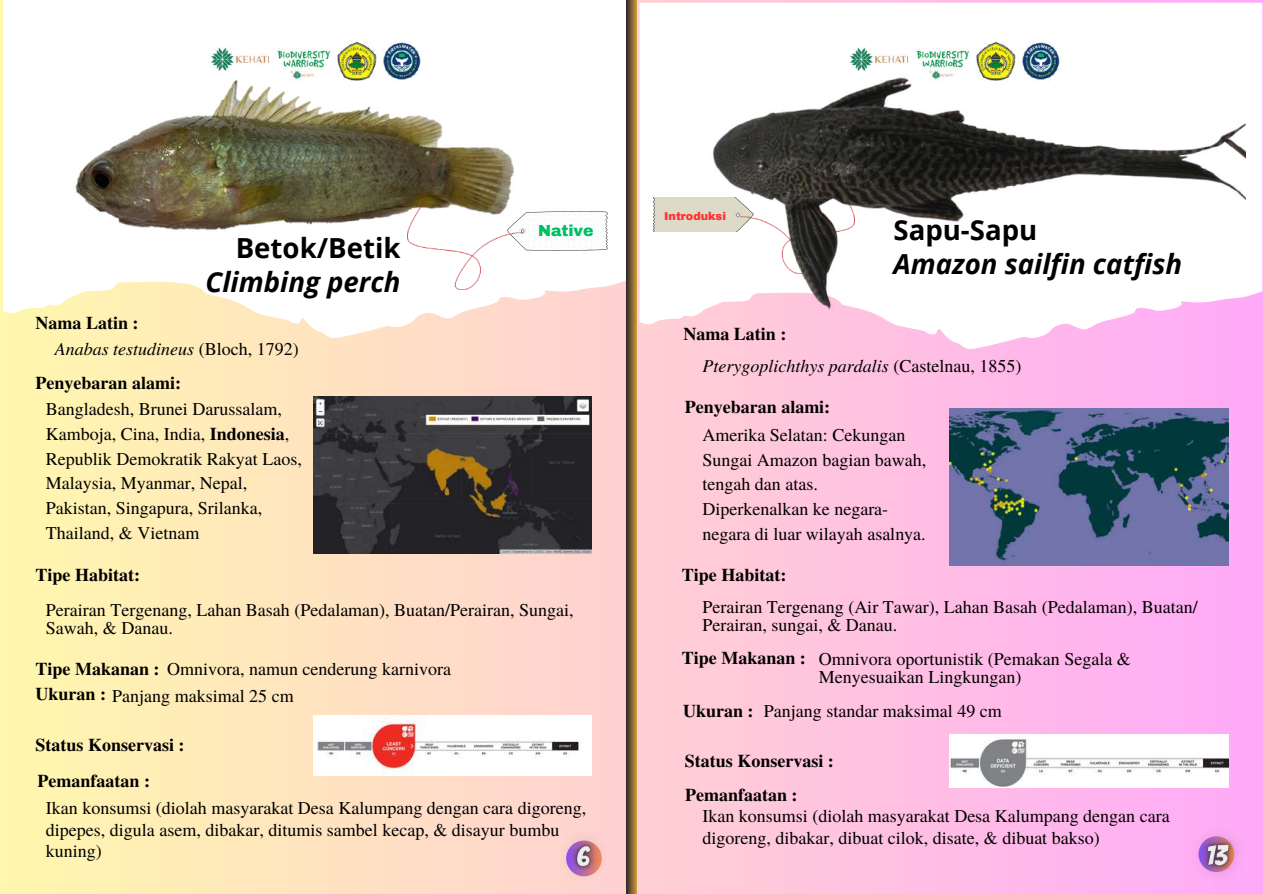
<style>
.page{position:relative;width:1263px;height:894px;background:#fff}
.page>*{position:absolute;margin:0;border:0;box-sizing:border-box;transform-origin:0 0}
.t1{font:italic 700 27.6px "Open Sans";color:#000}
.t2{font:700 27.6px "Open Sans";color:#000}
.t3{font:18px/24.8px "Te X Gyre Termes";color:#000}
.t4{font:700 18px/33.5px "Te X Gyre Termes";color:#000}
.t5{font:italic 18px "Te X Gyre Termes";color:#000}
.t6{font:900 15.6px "Archivo";color:#00bf63}
.t7{font:900 11.1px "Archivo";color:#ff3131}
.s1{font-style:normal}
.s2{font-weight:700}
</style>
<div class="page">
<div style="left:0;top:0;width:1263px;height:893px;background:linear-gradient(to right,#fff7ad,#ffaaf8)"></div>
<svg style="left:2px;top:0;width:624px;height:338px"></svg>
<svg style="left:626px;top:0;width:10px;height:893px;background:#6e5430"></svg>
<svg style="left:638px;top:3px;width:624px;height:346px"></svg>
<svg style="left:810px;top:34px;width:283px;height:19px"></svg>
<img style="left:843px;top:34px;width:222px;height:19px">
<img style="left:314px;top:714px;width:277px;height:61px">
<img style="left:949px;top:734px;width:279px;height:53px">
<img style="left:30px;top:0;width:513px;height:370px">
<img style="left:540px;top:807px;width:85px;height:86px">
<img style="left:1170px;top:805px;width:93px;height:88px">
<img style="left:314px;top:396px;width:277px;height:157px">
<img style="left:949px;top:408px;width:279px;height:157px">
<svg style="left:522px;top:211px;width:86px;height:39px"></svg>
<img style="left:408px;top:199px;width:114px;height:90px">
<div style="left:653px;top:198px;width:49px;height:33px;background:#dddac7"></div>
<img style="left:702px;top:53px;width:544px;height:260px">
<p class="t4" style="left:36px;top:305px;width:104px">Nama Latin :</p>
<h1 class="t2" style="left:236px;top:229px;width:166px">Betok/Betik</h1>
<h1 class="t1" style="left:205px;top:263px;width:197px">Climbing perch</h1>
<p class="t5" style="left:55px;top:335px;width:245px">Anabas testudineus <span class="s1">(Bloch, 1792)</span></p>
<p class="t4" style="left:36px;top:365px;width:147px">Penyebaran alami:</p>
<p class="t3" style="left:46px;top:395px;width:257px">Bangladesh, Brunei Darussalam,<br>Kamboja, Cina, India, <span class="s2">Indonesia</span>,<br>Republik Demokratik Rakyat Laos,<br>Malaysia, Myanmar, Nepal,<br>Pakistan, Singapura, Srilanka,<br>Thailand, &amp; Vietnam</p>
<p class="t4" style="left:36px;top:557px;width:106px">Tipe Habitat:</p>
<p class="t6" style="left:538px;top:222px;width:57px">Native</p>
<p class="t3" style="left:46px;top:600px;width:529px;line-height:18px">Perairan Tergenang, Lahan Basah (Pedalaman), Buatan/Perairan, Sungai,<br>Sawah, &amp; Danau.</p>
<p class="t3" style="left:36px;top:655px;width:417px"><span class="s2">Tipe Makanan :</span> Omnivora, namun cenderung karnivora</p>
<p class="t3" style="left:36px;top:682px;width:260px"><span class="s2">Ukuran :</span> Panjang maksimal 25 cm</p>
<p class="t4" style="left:36px;top:727px;width:150px">Status Konservasi :</p>
<p class="t4" style="left:38px;top:763px;width:114px">Pemanfaatan :</p>
<p class="t3" style="left:46px;top:796px;width:542px;line-height:21.3px">Ikan konsumsi (diolah masyarakat Desa Kalumpang dengan cara digoreng, dipepes, digula asem, dibakar, ditumis sambel kecap, &amp; disayur bumbu kuning)</p>
<p class="t7" style="left:664px;top:210px;width:63px">Introduksi</p>
<p class="t4" style="left:683px;top:316px;width:104px">Nama Latin :</p>
<h1 class="t2" style="left:893px;top:210px;width:145px">Sapu-Sapu</h1>
<h1 class="t1" style="left:893px;top:244px;width:290px">Amazon sailfin catfish</h1>
<p class="t5" style="left:702px;top:352px;width:320px">Pterygoplichthys pardalis <span class="s1">(Castelnau, 1855)</span></p>
<p class="t4" style="left:685px;top:389px;width:147px">Penyebaran alami:</p>
<p class="t3" style="left:702px;top:421px;width:225px">Amerika Selatan: Cekungan<br>Sungai Amazon bagian bawah, tengah dan atas.<br>Diperkenalkan ke negara&shy;negara di luar wilayah asalnya.</p>
<p class="t4" style="left:682px;top:557px;width:106px">Tipe Habitat:</p>
<p class="t3" style="left:702px;top:597px;width:497px;line-height:18px">Perairan Tergenang (Air Tawar), Lahan Basah (Pedalaman), Buatan/<br>Perairan, sungai, &amp; Danau.</p>
<p class="t4" style="left:682px;top:639px;width:125px">Tipe Makanan :</p>
<p class="t3" style="left:819px;top:649px;width:313px;line-height:18px">Omnivora oportunistik (Pemakan Segala &amp;<br>Menyesuaikan Lingkungan)</p>
<p class="t4" style="left:683px;top:692px;width:72px">Ukuran :</p>
<p class="t3" style="left:764px;top:697px;width:239px">Panjang standar maksimal 49 cm</p>
<p class="t4" style="left:685px;top:743px;width:150px">Status Konservasi :<br>Pemanfaatan :</p>
<p class="t3" style="left:702px;top:804px;width:469px;line-height:21.3px">Ikan konsumsi (diolah masyarakat Desa Kalumpang dengan cara digoreng, dibakar, dibuat cilok, disate, &amp; dibuat bakso)</p>
</div>
